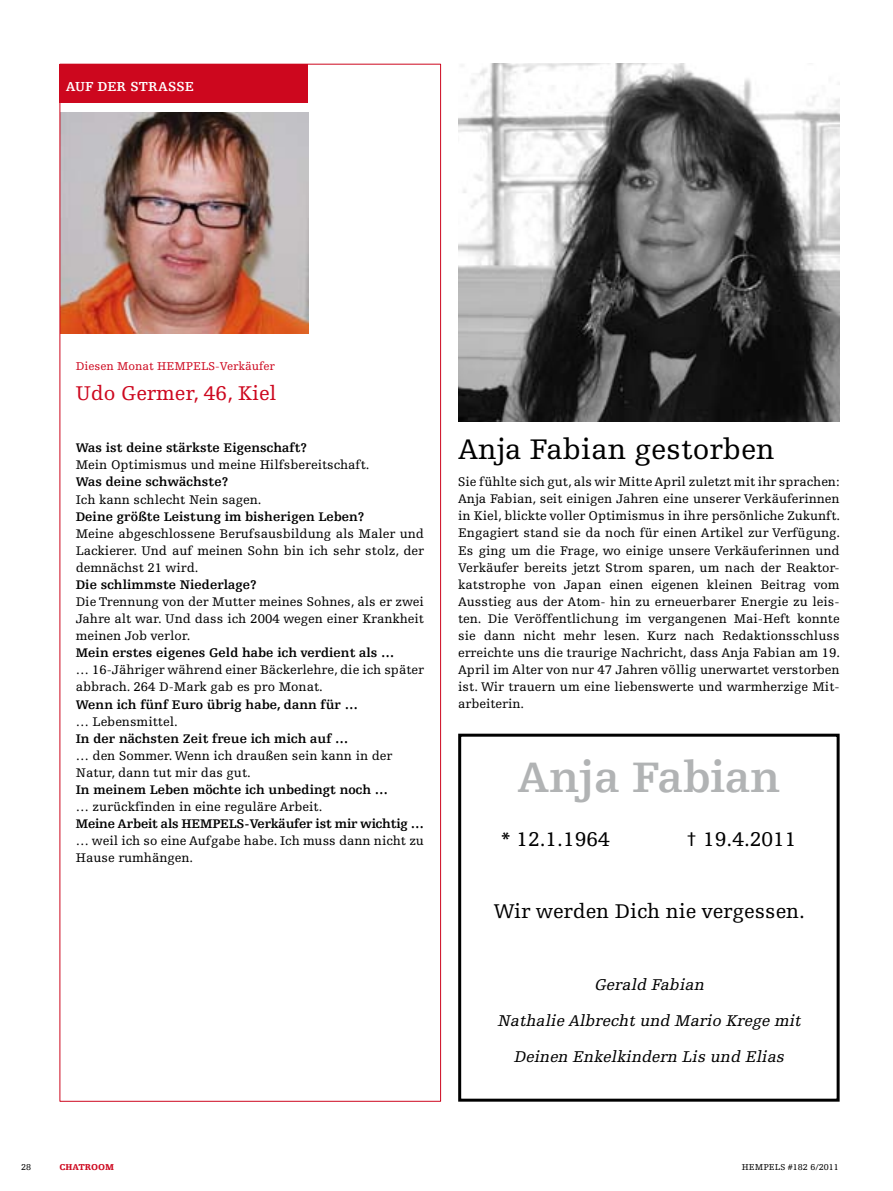
<style>
.page{position:relative;width:893px;height:1191px;background:#fff}
.page>*{position:absolute;margin:0;border:0;box-sizing:border-box;transform-origin:0 0}
.t1{font:700 45px "Hempels Egyptienne";color:#b1b3b4}
.t2{font:30px "Hempels Egyptienne";color:#000}
.t3{font:21px "Hempels Egyptienne";color:#000}
.t4{font:21px "Hempels Egyptienne";color:#cd071e}
.t5{font:italic 16.5px/36px "Hempels Egyptienne";color:#000;text-align:center}
.t6{font:700 13.8px "Hempels Egyptienne";color:#fff}
.t7{font:13.2px/17.1px "Hempels Egyptienne";color:#000}
.t8{font:700 13.2px "Hempels Egyptienne";color:#000}
.t9{font:12px "Hempels Egyptienne";color:#cd071e}
.t10{font:9px "Hempels Egyptienne";color:#000}
.t11{font:900 9px "Hempels Egyptienne";letter-spacing:.005em;color:#cd071e}
</style>
<div class="page">
<div style="left:60px;top:64px;width:248px;height:39px;background:#cd071e"></div>
<img style="left:62px;top:113px;width:246px;height:220px">
<div style="left:458px;top:733px;width:382px;height:368px;border:3px solid #000"></div>
<img style="left:458px;top:63px;width:382px;height:358px">
<p class="t6" style="left:66px;top:79px;width:130px">AUF DER STRASSE</p>
<p class="t9" style="left:76px;top:359px;width:201px">Diesen Monat HEMPELS-Verkäufer</p>
<h3 class="t4" style="left:76px;top:381px;width:202px">Udo Germer, 46, Kiel</h3>
<p class="t8" style="left:76px;top:441px;width:233px">Was ist deine stärkste Eigenschaft?</p>
<p class="t7" style="left:76px;top:457px;width:295px">Mein Optimismus und meine Hilfsbereitschaft.</p>
<p class="t8" style="left:76px;top:475px;width:154px">Was deine schwächste?</p>
<p class="t7" style="left:76px;top:491px;width:187px">Ich kann schlecht Nein sagen.</p>
<p class="t8" style="left:76px;top:509px;width:290px">Deine größte Leistung im bisherigen Leben?</p>
<p class="t7" style="left:76px;top:525px;width:350px;text-align:justify">Meine abgeschlossene Berufsausbildung als Maler und Lackierer. Und auf meinen Sohn bin ich sehr stolz, der demnächst 21 wird.</p>
<p class="t8" style="left:76px;top:577px;width:182px">Die schlimmste Niederlage?</p>
<p class="t7" style="left:76px;top:593px;width:350px;text-align:justify">Die Trennung von der Mutter meines Sohnes, als er zwei Jahre alt war. Und dass ich 2004 wegen einer Krankheit meinen Job verlor.</p>
<p class="t8" style="left:76px;top:645px;width:320px">Mein erstes eigenes Geld habe ich verdient als …</p>
<p class="t7" style="left:76px;top:661px;width:350px">… 16-Jähriger während einer Bäckerlehre, die ich später abbrach. 264 D-Mark gab es pro Monat.</p>
<p class="t8" style="left:76px;top:697px;width:284px">Wenn ich fünf Euro übrig habe, dann für …</p>
<p class="t7" style="left:76px;top:713px;width:103px">… Lebensmittel.</p>
<p class="t8" style="left:76px;top:731px;width:274px">In der nächsten Zeit freue ich mich auf …</p>
<p class="t7" style="left:76px;top:747px;width:318px">… den Sommer. Wenn ich draußen sein kann in der<br>Natur, dann tut mir das gut.</p>
<p class="t8" style="left:76px;top:782px;width:314px">In meinem Leben möchte ich unbedingt noch …</p>
<p class="t7" style="left:76px;top:798px;width:248px">… zurückfinden in eine reguläre Arbeit.</p>
<p class="t8" style="left:76px;top:816px;width:350px">Meine Arbeit als HEMPELS-Verkäufer ist mir wichtig …</p>
<p class="t7" style="left:76px;top:832px;width:350px">… weil ich so eine Aufgabe habe. Ich muss dann nicht zu<br>Hause rumhängen.</p>
<h2 class="t2" style="left:458px;top:432px;width:318px">Anja Fabian gestorben</h2>
<p class="t7" style="left:458px;top:473px;width:384px">Sie fühlte sich gut, als wir Mitte April zuletzt mit ihr sprachen:<br>Anja Fabian, seit einigen Jahren eine unserer Verkäuferinnen in Kiel, blickte voller Optimismus in ihre persönliche Zukunft.<br>Engagiert stand sie da noch für einen Artikel zur Verfügung.<br>Es ging um die Frage, wo einige unsere Verkäuferinnen und Verkäufer bereits jetzt Strom sparen, um nach der Reaktor&shy;katstrophe von Japan einen eigenen kleinen Beitrag vom Ausstieg aus der Atom- hin zu erneuerbarer Energie zu leis&shy;ten. Die Veröffentlichung im vergangenen Mai-Heft konnte sie dann nicht mehr lesen. Kurz nach Redaktionsschluss erreichte uns die traurige Nachricht, dass Anja Fabian am 19.<br>April im Alter von nur 47 Jahren völlig unerwartet verstorben ist. Wir trauern um eine liebenswerte und warmherzige Mit&shy;arbeiterin.</p>
<h1 class="t1" style="left:517px;top:753px;width:265px">Anja Fabian</h1>
<h3 class="t3" style="left:501px;top:828px;width:110px">* 12.1.1964</h3>
<h3 class="t3" style="left:686px;top:828px;width:112px">† 19.4.2011</h3>
<h3 class="t3" style="left:494px;top:900px;width:312px">Wir werden Dich nie vergessen.</h3>
<p class="t5" style="left:497px;top:967px;width:309px">Gerald Fabian<br>Nathalie Albrechtund Mario Krege mit<br>Deinen Enkelkindern Lis und Elias</p>
<p class="t10" style="left:21px;top:1161px;width:12px">28</p>
<p class="t11" style="left:60px;top:1161px;width:56px">CHATROOM</p>
<p class="t10" style="left:742px;top:1161px;width:99px">HEMPELS #182 6/2011</p>
</div>
